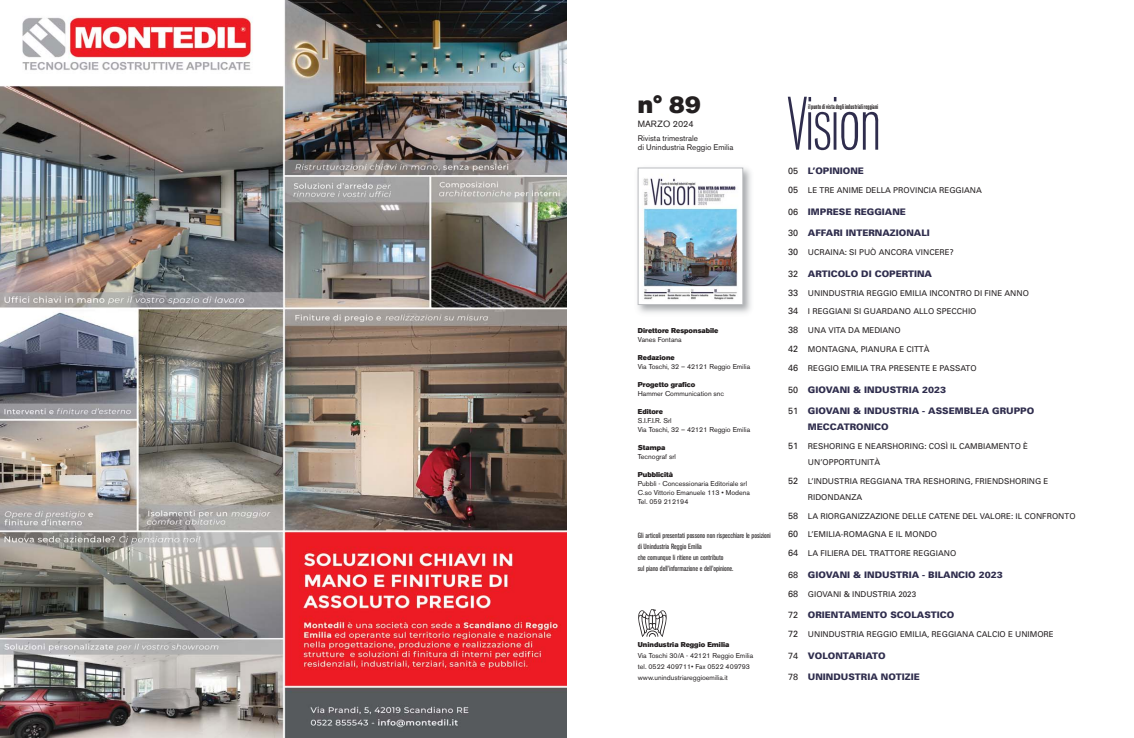
<style>
.page{position:relative;width:1134px;height:738px;background:#fff}
.page>*{position:absolute;margin:0;border:0;box-sizing:border-box;transform-origin:0 0}
.t1{font:300 condensed 63.1px "OPTI Venus";letter-spacing:-.035em;color:#2f2d4d}
.t2{font:24px "Akzidenz Grotesk BE Super";color:#231f20}
.t3{font:900 9px/15.9px "Univers";color:#2f2d4d}
.t4{font:9px "Akzidenz Grotesk BE";color:#231f20}
.t5{font:8px/16px "Univers";color:#231f20}
.t6{font:8px/9px "Akzidenz Grotesk BE";color:#231f20}
.t7{font:condensed 7.5px/11px "Akzidenz Grotesk BE";color:#231f20}
.t8{font:7px/9px "Akzidenz Grotesk BE";color:#231f20}
.t9{font:7px "Akzidenz Grotesk BE Super";color:#231f20}
.t10{font:700 condensed 5.8px "OPTI Venus";color:#231f20}
.s1{font-weight:400;color:#231f20}
.s2{font-size:9px}
</style>
<div class="page">
<img style="left:637px;top:167px;width:114px;height:146px">
<img style="left:640px;top:170px;width:101px;height:132px">
<div style="left:638px;top:168px;width:105px;height:136px;border:1px solid #bbbdc0"></div>
<svg style="left:638px;top:609px;width:29px;height:27px"></svg>
<img style="left:0;top:0;width:567px;height:737px">
<h2 class="t2" style="left:638px;top:96px;width:64px">n° 89</h2>
<p class="t4" style="left:638px;top:121px;width:57px">MARZO 2024</p>
<p class="t6" style="left:638px;top:134px;width:97px">Rivista trimestrale<br>di Unindustria Reggio Emilia</p>
<p class="t9" style="left:638px;top:328px;width:82px">Direttore Responsabile</p>
<p class="t8" style="left:638px;top:336px;width:45px">Vanes Fontana</p>
<p class="t9" style="left:638px;top:355px;width:38px">Redazione</p>
<p class="t8" style="left:638px;top:363px;width:114px">Via Toschi, 32 – 42121 Reggio Emilia</p>
<p class="t9" style="left:638px;top:382px;width:59px">Progetto grafico</p>
<p class="t8" style="left:638px;top:390px;width:88px">Hammer Communication snc</p>
<p class="t9" style="left:638px;top:409px;width:27px">Editore</p>
<p class="t8" style="left:638px;top:417px;width:114px">S.I.F.I.R. Srl<br>Via Toschi, 32 – 42121 Reggio Emilia</p>
<p class="t9" style="left:638px;top:445px;width:29px">Stampa</p>
<p class="t8" style="left:638px;top:453px;width:40px">Tecnograf srl</p>
<p class="t9" style="left:638px;top:472px;width:37px">Pubblicità</p>
<p class="t8" style="left:638px;top:480px;width:114px">Pubblì - Concessionaria Editoriale srl<br>C.so Vittorio Emanuele 113 • Modena<br>Tel. 059 212194</p>
<p class="t7" style="left:638px;top:530px;width:134px">Gli articoli presentati possono non rispecchiare le posizioni di Unindustria Reggio Emilia<br>che comunque li ritiene un contributo<br>sul piano dell’informazione e dell’opinione.</p>
<p class="t9" style="left:638px;top:642px;width:93px">Unindustria Reggio Emilia</p>
<p class="t8" style="left:638px;top:650px;width:117px;line-height:11px">Via Toschi 30/A - 42121 Reggio Emilia tel. 0522 409711• Fax 0522 409793 www.unindustriareggioemilia.it</p>
<h1 class="t1" style="left:786px;top:97px;width:97px">Vision</h1>
<p class="t10" style="left:808px;top:104px;width:72px">il punto di vista degli industriali reggiani</p>
<p class="t3" style="left:788px;top:164px;width:77px"><span class="s1">05</span> L’OPINIONE</p>
<p class="t5" style="left:788px;top:183px;width:195px"><span class="s2">05</span> LE TRE ANIME DELLA PROVINCIA REGGIANA</p>
<p class="t3" style="left:788px;top:204px;width:119px"><span class="s1">06</span> IMPRESE REGGIANE</p>
<p class="t3" style="left:788px;top:226px;width:143px"><span class="s1">30</span> AFFARI INTERNAZIONALI</p>
<p class="t5" style="left:788px;top:245px;width:167px"><span class="s2">30</span> UCRAINA: SI PUÒ ANCORA VINCERE?</p>
<p class="t3" style="left:788px;top:266px;width:145px"><span class="s1">32</span> ARTICOLO DI COPERTINA</p>
<p class="t5" style="left:788px;top:285px;width:242px"><span class="s2">33</span> UNINDUSTRIA REGGIO EMILIA INCONTRO DI FINE ANNO</p>
<p class="t5" style="left:788px;top:304px;width:190px"><span class="s2">34</span> I REGGIANI SI GUARDANO ALLO SPECCHIO</p>
<p class="t5" style="left:788px;top:323px;width:114px"><span class="s2">38</span> UNA VITA DA MEDIANO</p>
<p class="t5" style="left:788px;top:341px;width:143px"><span class="s2">42</span> MONTAGNA, PIANURA E CITTÀ</p>
<p class="t5" style="left:788px;top:360px;width:190px"><span class="s2">46</span> REGGIO EMILIA TRA PRESENTE E PASSATO</p>
<p class="t3" style="left:788px;top:382px;width:160px"><span class="s1">50</span> GIOVANI &amp; INDUSTRIA 2023</p>
<p class="t3" style="left:808px;top:403px;width:228px;text-indent:-20px"><span class="s1">51</span> GIOVANI &amp; INDUSTRIA - ASSEMBLEA GRUPPO<br>MECCATRONICO</p>
<p class="t5" style="left:808px;top:438px;width:222px;text-indent:-20px"><span class="s2">51</span> RESHORING E NEARSHORING: COSÌ IL CAMBIAMENTO È<br>UN’OPPORTUNITÀ</p>
<p class="t5" style="left:808px;top:473px;width:242px;text-indent:-20px"><span class="s2">52</span> L’INDUSTRIA REGGIANA TRA RESHORING, FRIENDSHORING E<br>RIDONDANZA</p>
<p class="t5" style="left:788px;top:508px;width:289px"><span class="s2">58</span> LA RIORGANIZZAZIONE DELLE CATENE DEL VALORE: IL CONFRONTO</p>
<p class="t5" style="left:788px;top:527px;width:150px"><span class="s2">60</span> L’EMILIA-ROMAGNA E IL MONDO</p>
<p class="t5" style="left:788px;top:545px;width:170px"><span class="s2">64</span> LA FILIERA DEL TRATTORE REGGIANO</p>
<p class="t3" style="left:788px;top:567px;width:216px"><span class="s1">68</span> GIOVANI &amp; INDUSTRIA - BILANCIO 2023</p>
<p class="t5" style="left:788px;top:586px;width:130px"><span class="s2">68</span> GIOVANI &amp; INDUSTRIA 2023</p>
<p class="t3" style="left:788px;top:607px;width:168px"><span class="s1">72</span> ORIENTAMENTO SCOLASTICO</p>
<p class="t5" style="left:788px;top:626px;width:267px"><span class="s2">72</span> UNINDUSTRIA REGGIO EMILIA, REGGIANA CALCIO E UNIMORE</p>
<p class="t3" style="left:788px;top:647px;width:99px"><span class="s1">74</span> VOLONTARIATO</p>
<p class="t3" style="left:788px;top:669px;width:133px"><span class="s1">78</span> UNINDUSTRIA NOTIZIE</p>
</div>
